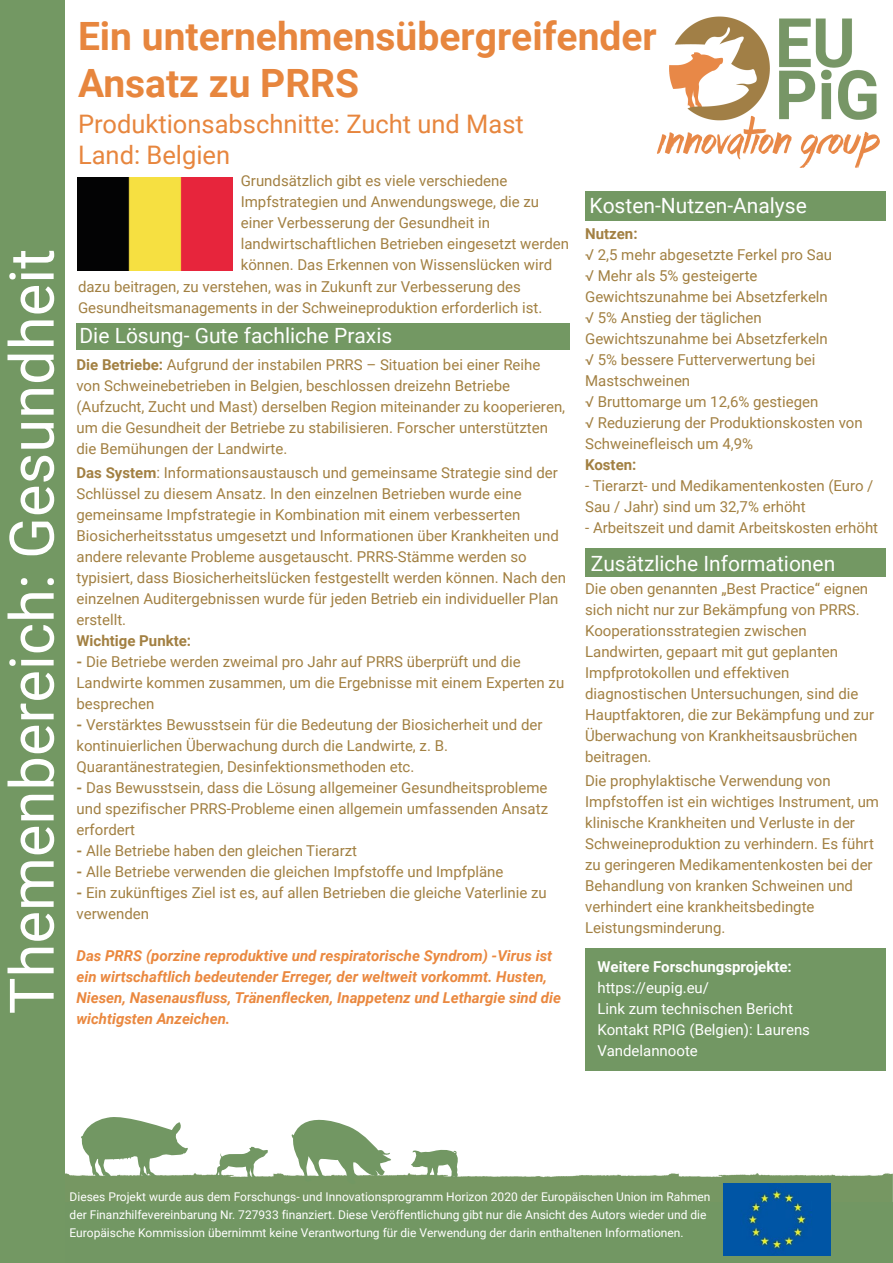
<style>
.page{position:relative;width:893px;height:1263px;background:#fff}
.page>*{position:absolute;margin:0;border:0;box-sizing:border-box;transform-origin:0 0}
.t1{font:61.5px "Roboto";color:#fff}
.t2{font:700 39px/46.8px "Roboto";color:#e7863e}
.t3{font:25.5px/30.6px "Roboto";color:#e7863e}
.t4{font:21px "Roboto";color:#fff}
.t5{font:15px/21px "Roboto";color:#a28042}
.t6{font:italic 700 15px/21px "Roboto";color:#ea883f}
.t7{font:15px/21px "Roboto";color:#fff}
.t8{font:700 15px "Roboto";color:#a28042}
.t9{font:700 15px "Roboto";color:#fff}
.t10{font:12px/18px "Roboto";color:#fff}
.s1{font-weight:700}
</style>
<div class="page">
<img style="left:657px;top:16px;width:223px;height:152px">
<div style="left:63px;top:1199px;width:830px;height:64px;background:#729763"></div>
<img style="left:64px;top:1170px;width:829px;height:31px">
<div style="left:77px;top:323px;width:493px;height:26px;background:#739863"></div>
<div style="left:585px;top:548px;width:301px;height:29px;background:#739863"></div>
<div style="left:0;top:0;width:64px;height:1263px;background:#739863"></div>
<div style="left:585px;top:191px;width:301px;height:30px;background:#739863"></div>
<div style="left:585px;top:948px;width:301px;height:123px;background:#729763"></div>
<svg style="left:80px;top:1117px;width:109px;height:62px"></svg>
<svg style="left:215px;top:1146px;width:53px;height:33px"></svg>
<svg style="left:411px;top:1149px;width:48px;height:30px"></svg>
<svg style="left:291px;top:1119px;width:104px;height:65px"></svg>
<img style="left:723px;top:1183px;width:108px;height:73px">
<img style="left:77px;top:177px;width:155px;height:94px">
<h1 class="t1" style="left:-11px;top:1014px;width:767px;rotate:-90deg">Themenbereich: Gesundheit</h1>
<h2 class="t2" style="left:78px;top:11px;width:580px">Ein unternehmensübergreifender<br>Ansatz zu PRRS</h2>
<h3 class="t3" style="left:78px;top:108px;width:447px">Produktionsabschnitte: Zucht und Mast<br>Land: Belgien</h3>
<p class="t5" style="left:241px;top:170px;width:268px">Grundsätzlich gibt es viele verschiedene</p>
<p class="t5" style="left:241px;top:191px;width:300px">Impfstrategien und Anwendungswege, die zu</p>
<p class="t5" style="left:241px;top:212px;width:251px">einer Verbesserung der Gesundheit in</p>
<p class="t5" style="left:241px;top:233px;width:330px">landwirtschaftlichen Betrieben eingesetzt werden</p>
<p class="t5" style="left:241px;top:254px;width:313px">können. Das Erkennen von Wissenslücken wird</p>
<p class="t5" style="left:78px;top:275px;width:444px">dazu beitragen, zu verstehen, was in Zukunft zur Verbesserung des</p>
<p class="t5" style="left:78px;top:296px;width:466px">Gesundheitsmanagements in der Schweineproduktion erforderlich ist.</p>
<h3 class="t4" style="left:79px;top:321px;width:314px">Die Lösung‐ Gute fachliche Praxis</h3>
<p class="t5" style="left:76px;top:354px;width:490px"><span class="s1">Die Betriebe:</span> Aufgrund der instabilen PRRS – Situation bei einer Reihe von Schweinebetrieben in Belgien, beschlossen dreizehn Betriebe (Aufzucht, Zucht und Mast) derselben Region miteinander zu kooperieren, um die Gesundheit der Betriebe zu stabilisieren. Forscher unterstützten die Bemühungen der Landwirte.</p>
<p class="t5" style="left:76px;top:462px;width:491px"><span class="s1">Das System</span>: Informationsaustausch und gemeinsame Strategie sind der Schlüssel zu diesem Ansatz. In den einzelnen Betrieben wurde eine gemeinsame Impfstrategie in Kombination mit einem verbesserten Biosicherheitsstatus umgesetzt und Informationen über Krankheiten und andere relevante Probleme ausgetauscht. PRRS‐Stämme werden so typisiert, dass Biosicherheitslücken festgestellt werden können. Nach den einzelnen Auditergebnissen wurde für jeden Betrieb ein individueller Plan erstellt.</p>
<p class="t8" style="left:76px;top:630px;width:116px">Wichtige Punkte:</p>
<p class="t5" style="left:76px;top:651px;width:489px"><span class="s1">-</span> Die Betriebe werden zweimal pro Jahr auf PRRS überprüft und die<br>Landwirte kommen zusammen, um die Ergebnisse mit einem Experten zu besprechen</p>
<p class="t5" style="left:76px;top:714px;width:467px"><span class="s1">-</span> Verstärktes Bewusstsein für die Bedeutung der Biosicherheit und der kontinuierlichen Überwachung durch die Landwirte, z. B.<br>Quarantänestrategien, Desinfektionsmethoden etc.</p>
<p class="t5" style="left:76px;top:777px;width:473px;text-align:justify"><span class="s1">-</span> Das Bewusstsein, dass die Lösung allgemeiner Gesundheitsprobleme und spezifischer PRRS‐Probleme einen allgemein umfassenden Ansatz erfordert</p>
<p class="t5" style="left:76px;top:840px;width:282px"><span class="s1">-</span> Alle Betriebe haben den gleichen Tierarzt</p>
<p class="t5" style="left:76px;top:861px;width:428px"><span class="s1">-</span> Alle Betriebe verwenden die gleichen Impfstoffe und Impfpläne</p>
<p class="t5" style="left:76px;top:882px;width:472px"><span class="s1">-</span> Ein zukünftiges Ziel ist es, auf allen Betrieben die gleiche Vaterlinie zu verwenden</p>
<p class="t6" style="left:76px;top:945px;width:486px">Das PRRS (porzine reproduktive und respiratorische Syndrom) ‐Virus ist ein wirtschaftlich bedeutender Erreger, der weltweit vorkommt. Husten, Niesen, Nasenausfluss, Tränenflecken, Inappetenz und Lethargie sind die wichtigsten Anzeichen.</p>
<h3 class="t4" style="left:589px;top:191px;width:219px">Kosten‐Nutzen‐Analyse</h3>
<p class="t8" style="left:585px;top:223px;width:54px">Nutzen:</p>
<p class="t5" style="left:585px;top:244px;width:279px">√ 2,5 mehr abgesetzte Ferkel pro Sau<br>√ Mehr als 5% gesteigerte<br>Gewichtszunahme bei Absetzferkeln<br>√ 5% Anstieg der täglichen<br>Gewichtszunahme bei Absetzferkeln<br>√ 5% bessere Futterverwertung bei<br>Mastschweinen<br>√ Bruttomarge um 12,6% gestiegen<br>√ Reduzierung der Produktionskosten von<br>Schweinefleisch um 4,9%</p>
<p class="t8" style="left:585px;top:454px;width:53px">Kosten:</p>
<p class="t5" style="left:585px;top:475px;width:290px">- Tierarzt‐ und Medikamentenkosten (Euro /<br>Sau / Jahr) sind um 32,7% erhöht</p>
<p class="t5" style="left:585px;top:517px;width:295px">- Arbeitszeit und damit Arbeitskosten erhöht</p>
<h3 class="t4" style="left:591px;top:548px;width:246px">Zusätzliche Informationen</h3>
<p class="t5" style="left:585px;top:578px;width:290px">Die oben genannten „Best Practice“ eignen sich nicht nur zur Bekämpfung von PRRS.<br>Kooperationsstrategien zwischen Landwirten, gepaart mit gut geplanten Impfprotokollen und effektiven diagnostischen Untersuchungen, sind die Hauptfaktoren, die zur Bekämpfung und zur Überwachung von Krankheitsausbrüchen beitragen.</p>
<p class="t5" style="left:585px;top:770px;width:295px">Die prophylaktische Verwendung von Impfstoffen ist ein wichtiges Instrument, um klinische Krankheiten und Verluste in der Schweineproduktion zu verhindern. Es führt zu geringeren Medikamentenkosten bei der Behandlung von kranken Schweinen und verhindert eine krankheitsbedingte Leistungsminderung.</p>
<p class="t9" style="left:597px;top:956px;width:196px">Weitere Forschungsprojekte:</p>
<p class="t7" style="left:597px;top:976px;width:214px">https://eupig.eu/<br>Link zum technischen Bericht<br>Kontakt RPIG (Belgien): Laurens<br>Vandelannoote</p>
<p class="t10" style="left:70px;top:1188px;width:642px">Dieses Projekt wurde aus dem Forschungs‐ und Innovationsprogramm Horizon 2020 der Europäischen Union im Rahmen der Finanzhilfevereinbarung Nr. 727933 finanziert. Diese Veröffentlichung gibt nur die Ansicht des Autors wieder und die<br>Europäische Kommission übernimmt keine Verantwortung für die Verwendung der darin enthaltenen Informationen.</p>
</div>
